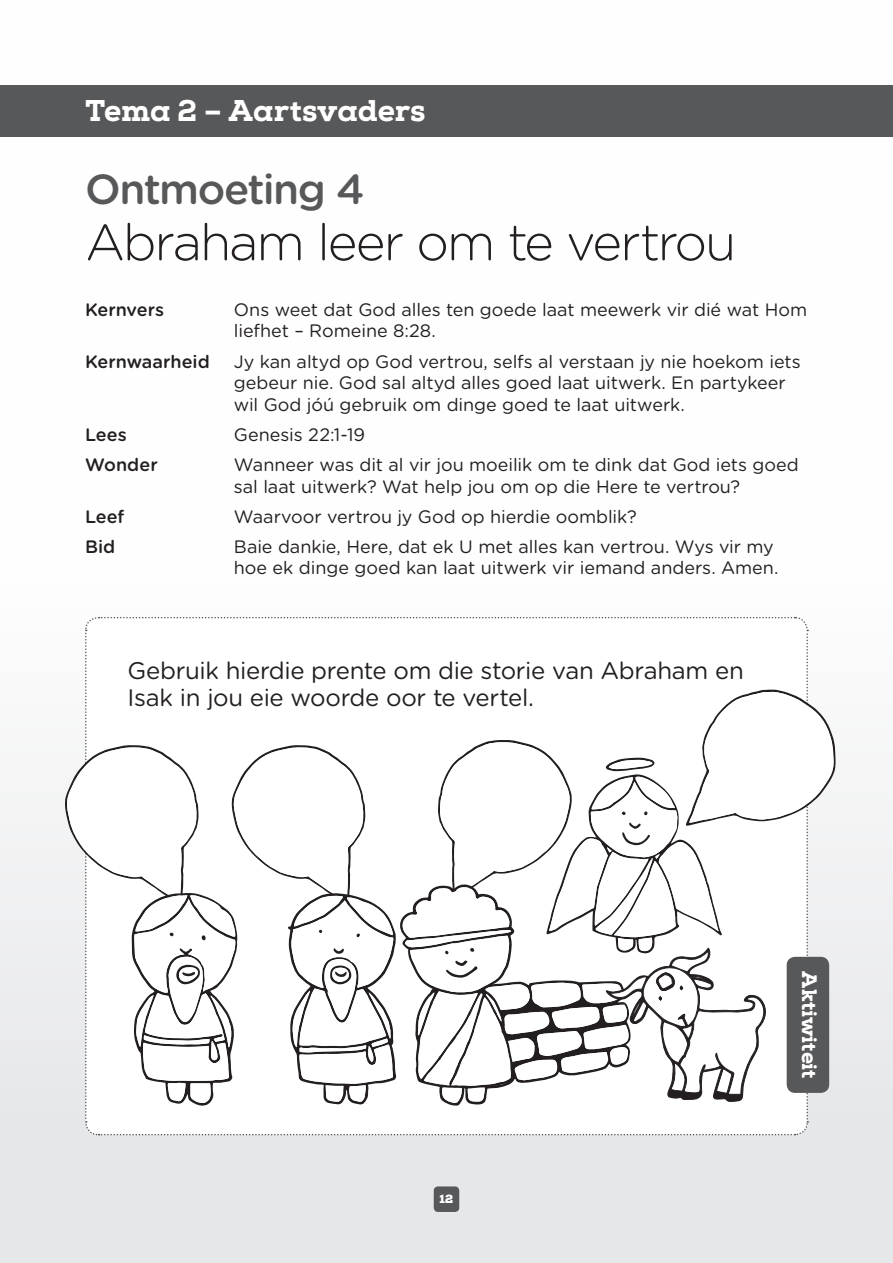
<style>
.page{position:relative;width:893px;height:1263px;background:#fff}
.page>*{position:absolute;margin:0;border:0;box-sizing:border-box;transform-origin:0 0}
.t1{font:300 51px "Gotham Rounded";letter-spacing:-.04em;color:#231f20}
.t2{font:500 42px "Gotham Rounded";letter-spacing:-.035em;color:#57585a}
.t3{font:800 30px "Nexa Slab";letter-spacing:-.005em;color:#fff}
.t4{font:24px/27px "Gotham Rounded";letter-spacing:-.015em;color:#231f20}
.t5{font:800 21px "Nexa Slab";letter-spacing:-.005em;color:#fff}
.t6{font:18px/21.6px "Gotham Rounded";letter-spacing:-.005em;color:#231f20}
.t7{font:500 18px "Gotham Rounded";color:#231f20}
.t8{font:900 12px "Nexa Slab";color:#fff}
</style>
<div class="page">
<div style="left:0;top:0;width:893px;height:1263px;background:linear-gradient(to bottom,#fff,#e7e8ea)"></div>
<div style="left:0;top:85px;width:893px;height:51px;background:#57585a"></div>
<div style="left:434px;top:1186px;width:25px;height:26px;background:#57585a;border-radius:4px"></div>
<svg style="left:65px;top:616px;width:771px;height:520px"></svg>
<h3 class="t3" style="left:85px;top:92px;width:342px">Tema 2 – Aartsvaders</h3>
<h2 class="t2" style="left:85px;top:159px;width:281px">Ontmoeting 4</h2>
<h1 class="t1" style="left:85px;top:208px;width:653px">Abraham leer om te vertrou</h1>
<p class="t7" style="left:85px;top:297px;width:81px">Kernvers</p>
<p class="t6" style="left:234px;top:298px;width:575px">Ons weet dat God alles ten goede laat meewerk vir dié wat Hom liefhet – Romeine 8:28.</p>
<p class="t7" style="left:85px;top:348px;width:126px">Kernwaarheid</p>
<p class="t6" style="left:234px;top:350px;width:568px">Jy kan altyd op God vertrou, selfs al verstaan jy nie hoekom iets gebeur nie. God sal altyd alles goed laat uitwerk. En partykeer wil God jóú gebruik om dinge goed te laat uitwerk.</p>
<p class="t7" style="left:85px;top:422px;width:43px">Lees</p>
<p class="t6" style="left:234px;top:423px;width:133px">Genesis 22:1-19</p>
<p class="t7" style="left:85px;top:452px;width:74px">Wonder</p>
<p class="t6" style="left:234px;top:453px;width:566px">Wanneer was dit al vir jou moeilik om te dink dat God iets goed sal laat uitwerk? Wat help jou om op die Here te vertrou?</p>
<p class="t7" style="left:85px;top:503px;width:41px">Leef</p>
<p class="t6" style="left:234px;top:505px;width:404px">Waarvoor vertrou jy God op hierdie oomblik?</p>
<p class="t7" style="left:85px;top:533px;width:32px">Bid</p>
<p class="t6" style="left:234px;top:535px;width:546px">Baie dankie, Here, dat ek U met alles kan vertrou. Wys vir my hoe ek dinge goed kan laat uitwerk vir iemand anders. Amen.</p>
<h3 class="t4" style="left:128px;top:655px;width:618px">Gebruik hierdie prente om die storie van Abraham en<br>Isak in jou eie woorde oor te vertel.</h3>
<p class="t8" style="left:439px;top:1191px;width:15px">12</p>
<p class="t5" style="left:823px;top:971px;width:109px;rotate:90deg">Aktiwiteit</p>
</div>
